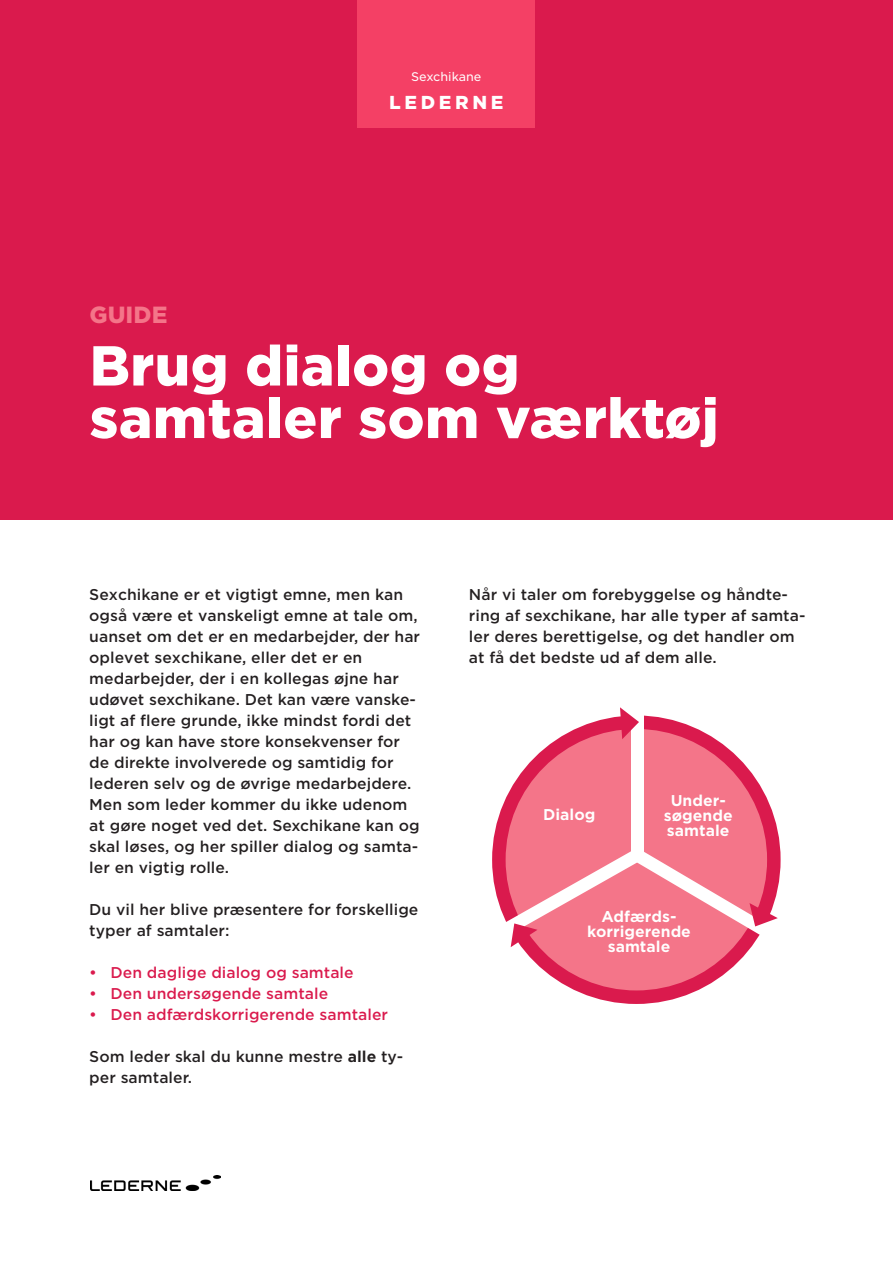
<style>
.page{position:relative;width:893px;height:1263px;background:#fff}
.page>*{position:absolute;margin:0;border:0;box-sizing:border-box;transform-origin:0 0}
.t1{font:900 54px "Gotham S Sm";color:#fff}
.t2{font:900 22.5px "Gotham S Sm";color:#f47589}
.t3{font:900 18px "Gotham S Sm";letter-spacing:.2em;color:#fff}
.t4{font:500 15px/21px "Gotham S Sm";color:#231f20}
.t5{font:500 15px "Gotham S Sm";color:#da1a4d}
.t6{font:700 15px/15px "Gotham S Sm";color:#fff;text-align:center}
.t7{font:12px "Gotham S Sm";color:#fff}
.s1{font-weight:700}
</style>
<div class="page">
<div style="left:0;top:0;width:893px;height:520px;background:#da1a4d"></div>
<div style="left:357px;top:0;width:177px;height:128px;background:#f44065"></div>
<img style="left:90px;top:1175px;width:130px;height:15px">
<div style="left:498px;top:722px;width:272px;height:272px;background:#f47589;border-radius:50%"></div>
<div style="left:492px;top:715px;width:289px;height:289px;border:14px solid #da1a4d;border-radius:50%"></div>
<div style="left:631px;top:683px;width:13px;height:177px;background:#fff"></div>
<svg style="left:620px;top:707px;width:19px;height:32px"></svg>
<svg style="left:492px;top:849px;width:289px;height:103px"></svg>
<p class="t2" style="left:89px;top:299px;width:80px">GUIDE</p>
<p class="t7" style="left:411px;top:68px;width:72px">Sexchikane</p>
<p class="t3" style="left:389px;top:89px;width:116px">LEDERNE</p>
<p class="t1" style="left:89px;top:327px;width:432px">Brug dialog og</p>
<p class="t1" style="left:89px;top:380px;width:631px">samtaler som værktøj</p>
<p class="t4" style="left:89px;top:584px;width:332px">Sexchikane er et vigtigt emne, men kan også være et vanskeligt emne at tale om, uanset om det er en medarbejder, der har oplevet sexchikane, eller det er en medarbejder, der i en kollegas øjne har udøvet sexchikane. Det kan være vanske&shy;ligt af flere grunde, ikke mindst fordi det har og kan have store konsekvenser for de direkte involverede og samtidig for lederen selv og de øvrige medarbejdere.<br>Men som leder kommer du ikke udenom at gøre noget ved det. Sexchikane kan og skal løses, og her spiller dialog og samta&shy;ler en vigtig rolle.</p>
<p class="t4" style="left:89px;top:899px;width:331px">Du vil her blive præsentere for forskellige typer af samtaler:</p>
<p class="t5" style="left:89px;top:962px;width:266px">• Den daglige dialog og samtale</p>
<p class="t5" style="left:89px;top:983px;width:240px">• Den undersøgende samtale</p>
<p class="t5" style="left:89px;top:1004px;width:300px">• Den adfærdskorrigerende samtaler</p>
<p class="t4" style="left:89px;top:1046px;width:315px">Som leder skal du kunne mestre <span class="s1">alle</span> ty&shy;per samtaler.</p>
<p class="t4" style="left:469px;top:584px;width:338px">Når vi taler om forebyggelse og håndte&shy;ring af sexchikane, har alle typer af samta&shy;ler deres berettigelse, og det handler om at få det bedste ud af dem alle.</p>
<p class="t6" style="left:543px;top:807px;width:54px">Dialog</p>
<p class="t6" style="left:671px;top:793px;width:57px">Under-</p>
<p class="t6" style="left:664px;top:808px;width:70px">søgende</p>
<p class="t6" style="left:667px;top:823px;width:64px">samtale</p>
<p class="t6" style="left:587px;top:908px;width:105px">Adfærds&shy;korrigerende samtale</p>
</div>
